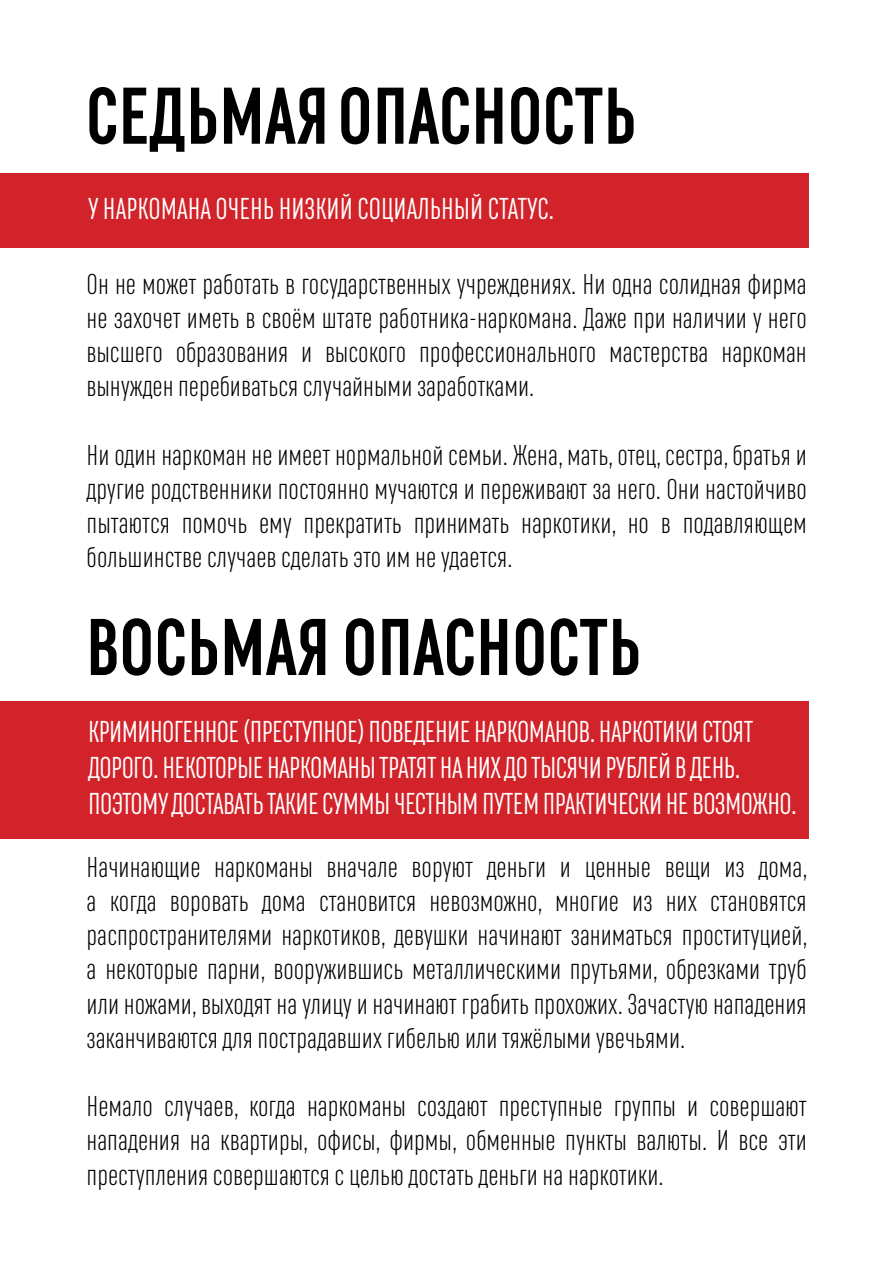
<style>
.page{position:relative;width:893px;height:1263px;background:#fff}
.page>*{position:absolute;margin:0;border:0;box-sizing:border-box;transform-origin:0 0}
.t1{font:700 81px "RF Rufo";color:#000}
.t2{font:30px/36px "RF Rufo";letter-spacing:-.02em;color:#fff}
.t3{font:30px "RF Rufo";color:#fff}
.t4{font:300 28.5px/34.2px "RF Rufo";color:#000;text-align:justify}
</style>
<div class="page">
<div style="left:0;top:173px;width:808px;height:74px;background:#d2232a"></div>
<div style="left:0;top:701px;width:808px;height:138px;background:#d2232a"></div>
<h1 class="t1" style="left:86px;top:69px;width:552px">СЕДЬМАЯ ОПАСНОСТЬ</h1>
<p class="t3" style="left:88px;top:192px;width:468px">У НАРКОМАНА ОЧЕНЬ НИЗКИЙ СОЦИАЛЬНЫЙ СТАТУС.</p>
<p class="t4" style="left:87px;top:267px;width:722px">Он не может работать в государственных учреждениях. Ни одна солидная фирма не захочет иметь в своём штате работника-наркомана. Даже при наличии у него высшего образования и высокого профессионального мастерства наркоман вынужден перебиваться случайными заработками.</p>
<p class="t4" style="left:87px;top:438px;width:722px">Ни один наркоман не имеет нормальной семьи. Жена, мать, отец, сестра, братья и другие родственники постоянно мучаются и переживают за него. Они настойчиво пытаются помочь ему прекратить принимать наркотики, но в подавляющем большинстве случаев сделать это им не удается.</p>
<h1 class="t1" style="left:86px;top:600px;width:557px">ВОСЬМАЯ ОПАСНОСТЬ</h1>
<p class="t2" style="left:88px;top:714px;width:710px">КРИМИНОГЕННОЕ (ПРЕСТУПНОЕ) ПОВЕДЕНИЕ НАРКОМАНОВ. НАРКОТИКИ СТОЯТ<br>ДОРОГО. НЕКОТОРЫЕ НАРКОМАНЫ ТРАТЯТ НА НИХ ДО ТЫСЯЧИ РУБЛЕЙ В ДЕНЬ.<br>ПОЭТОМУ ДОСТАВАТЬ ТАКИЕ СУММЫ ЧЕСТНЫМ ПУТЕМ ПРАКТИЧЕСКИ НЕ ВОЗМОЖНО.</p>
<p class="t4" style="left:87px;top:850px;width:722px">Начинающие наркоманы вначале воруют деньги и ценные вещи из дома, а когда воровать дома становится невозможно, многие из них становятся распространителями наркотиков, девушки начинают заниматься проституцией, а некоторые парни, вооружившись металлическими прутьями, обрезками труб или ножами, выходят на улицу и начинают грабить прохожих. Зачастую нападения заканчиваются для пострадавших гибелью или тяжёлыми увечьями.</p>
<p class="t4" style="left:87px;top:1089px;width:722px">Немало случаев, когда наркоманы создают преступные группы и совершают нападения на квартиры, офисы, фирмы, обменные пункты валюты. И все эти преступления совершаются с целью достать деньги на наркотики.</p>
</div>
